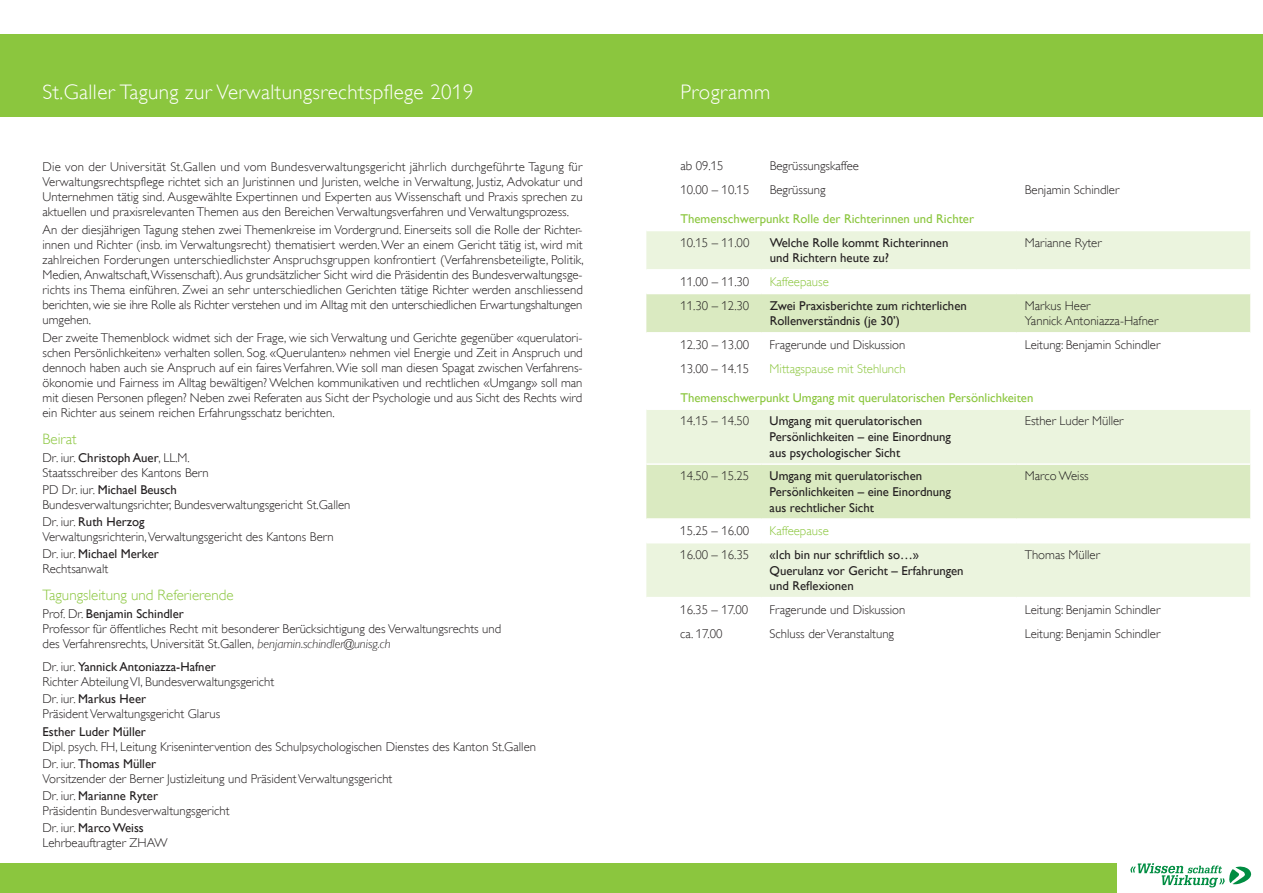
<style>
.page{position:relative;width:1263px;height:893px;background:#fff}
.page>*{position:absolute;margin:0;border:0;box-sizing:border-box;transform-origin:0 0}
.t1{font:300 21px "Gill Alt One";letter-spacing:.02em;color:#fff}
.t2{font:300 15px "Gill Alt One";color:#8bc63e}
.t3{font:300 12.75px/15px "Gill Alt One";color:#231f20}
.t4{font:12.75px/15.6px "Gill Alt One";color:#231f20}
.t5{font:12.75px "Gill Alt One";color:#8bc63e}
.t6{font:300 12.75px "Gill Alt One";color:#8bc63e}
.s1{font-weight:400}
.s2{font-style:italic}
</style>
<div class="page">
<div style="left:0;top:863px;width:1116px;height:30px;background:#8bc63e"></div>
<div style="left:0;top:34px;width:1263px;height:83px;background:#8bc63e"></div>
<svg style="left:1130px;top:863px;width:121px;height:24px"></svg>
<svg style="left:646px;top:231px;width:604px;height:232px"></svg>
<div style="left:646px;top:294px;width:604px;height:38px;background:#daeac1"></div>
<div style="left:646px;top:465px;width:604px;height:53px;background:#daeac1"></div>
<div style="left:646px;top:543px;width:604px;height:54px;background:#ebf4de"></div>
<hr style="left:646px;top:269px;width:115px;height:2px;background:#fff">
<hr style="left:761px;top:269px;width:255px;height:2px;background:#fff">
<hr style="left:1016px;top:269px;width:234px;height:2px;background:#fff">
<hr style="left:646px;top:293px;width:115px;height:1px;background:#fff">
<hr style="left:761px;top:293px;width:255px;height:1px;background:#fff">
<hr style="left:1016px;top:293px;width:234px;height:1px;background:#fff">
<hr style="left:646px;top:332px;width:115px;height:2px;background:#fff">
<hr style="left:761px;top:332px;width:255px;height:2px;background:#fff">
<hr style="left:1016px;top:332px;width:234px;height:2px;background:#fff">
<hr style="left:646px;top:356px;width:115px;height:1px;background:#fff">
<hr style="left:761px;top:356px;width:255px;height:1px;background:#fff">
<hr style="left:1016px;top:356px;width:234px;height:1px;background:#fff">
<hr style="left:646px;top:379px;width:115px;height:2px;background:#fff">
<hr style="left:761px;top:379px;width:255px;height:2px;background:#fff">
<hr style="left:1016px;top:379px;width:234px;height:2px;background:#fff">
<hr style="left:646px;top:408px;width:115px;height:2px;background:#fff">
<hr style="left:761px;top:408px;width:255px;height:2px;background:#fff">
<hr style="left:1016px;top:408px;width:234px;height:2px;background:#fff">
<h1 class="t1" style="left:43px;top:79px;width:433px">St.Galler Tagung zur Verwaltungsrechtspflege 2019</h1>
<p class="t3" style="left:43px;top:159px;width:542px;text-align:justify">Die von der Universität St.Gallen und vom Bundesverwaltungsgericht jährlich durchgeführte Tagung für Verwaltungsrechtspflege richtet sich an Juristinnen und Juristen, welche in Verwaltung, Justiz, Advokatur und Unternehmen tätig sind. Ausgewählte Expertinnen und Experten aus Wissenschaft und Praxis sprechen zu aktuellen und praxisrelevanten Themen aus den Bereichen Verwaltungsverfahren und Verwaltungsprozess.</p>
<p class="t3" style="left:43px;top:222px;width:543px">An der diesjährigen Tagung stehen zwei Themenkreise im Vordergrund. Einerseits soll die Rolle der Richter&shy;innen und Richter (insb. im Verwaltungsrecht) thematisiert werden. Wer an einem Gericht tätig ist, wird mit zahlreichen Forderungen unterschiedlichster Anspruchsgruppen konfrontiert (Verfahrensbeteiligte, Politik, Medien, Anwaltschaft, Wissenschaft). Aus grundsätzlicher Sicht wird die Präsidentin des Bundesverwaltungsge&shy;richts ins Thema einführen. Zwei an sehr unterschiedlichen Gerichten tätige Richter werden anschliessend berichten, wie sie ihre Rolle als Richter verstehen und im Alltag mit den unterschiedlichen Erwartungshaltungen umgehen.</p>
<p class="t3" style="left:43px;top:330px;width:542px;text-align:justify">Der zweite Themenblock widmet sich der Frage, wie sich Verwaltung und Gerichte gegenüber «querulatori&shy;schen Persönlichkeiten» verhalten sollen. Sog. «Querulanten» nehmen viel Energie und Zeit in Anspruch und dennoch haben auch sie Anspruch auf ein faires Verfahren. Wie soll man diesen Spagat zwischen Verfahrens&shy;ökonomie und Fairness im Alltag bewältigen? Welchen kommunikativen und rechtlichen «Umgang» soll man mit diesen Personen pflegen? Neben zwei Referaten aus Sicht der Psychologie und aus Sicht des Rechts wird ein Richter aus seinem reichen Erfahrungsschatz berichten.</p>
<p class="t2" style="left:43px;top:430px;width:36px">Beirat</p>
<p class="t3" style="left:43px;top:450px;width:168px">Dr. iur. <span class="s1">Christoph Auer</span>, LL.M.<br>Staatsschreiber des Kantons Bern</p>
<p class="t3" style="left:43px;top:482px;width:309px">PD Dr. iur. <span class="s1">Michael Beusch<br></span>Bundesverwaltungsrichter, Bundesverwaltungsgericht St.Gallen</p>
<p class="t3" style="left:43px;top:514px;width:293px">Dr. iur. <span class="s1">Ruth Herzog<br></span>Verwaltungsrichterin, Verwaltungsgericht des Kantons Bern</p>
<p class="t3" style="left:43px;top:546px;width:118px">Dr. iur. <span class="s1">Michael Merker<br></span>Rechtsanwalt</p>
<p class="t2" style="left:43px;top:586px;width:193px">Tagungsleitung und Referierende</p>
<p class="t3" style="left:43px;top:606px;width:460px">Prof. Dr. <span class="s1">Benjamin Schindler<br></span>Professor für öffentliches Recht mit besonderer Berücksichtigung des Verwaltungsrechts und des Verfahrensrechts, Universität St.Gallen, <span class="s2">benjamin.schindler@unisg.ch</span></p>
<p class="t3" style="left:43px;top:659px;width:233px">Dr. iur. <span class="s1">Yannick Antoniazza-Hafner<br></span>Richter Abteilung VI, Bundesverwaltungsgericht</p>
<p class="t3" style="left:43px;top:692px;width:179px">Dr. iur. <span class="s1">Markus Heer<br></span>Präsident Verwaltungsgericht Glarus</p>
<p class="t4" style="left:43px;top:723px;width:105px">Esther Luder Müller</p>
<p class="t3" style="left:43px;top:738px;width:495px;line-height:17.1px">Dipl. psych. FH, Leitung Krisenintervention des Schulpsychologischen Dienstes des Kanton St.Gallen<br>Dr. iur. <span class="s1">Thomas Müller</span></p>
<p class="t3" style="left:43px;top:770px;width:351px;line-height:17.1px">Vorsitzender der Berner Justizleitung und Präsident Verwaltungsgericht<br>Dr. iur. <span class="s1">Marianne Ryter</span></p>
<p class="t3" style="left:43px;top:802px;width:189px;line-height:17.1px">Präsidentin Bundesverwaltungsgericht<br>Dr. iur. <span class="s1">Marco Weiss</span></p>
<p class="t3" style="left:43px;top:835px;width:127px">Lehrbeauftragter ZHAW</p>
<h1 class="t1" style="left:680px;top:79px;width:91px">Programm</h1>
<p class="t3" style="left:680px;top:159px;width:45px">ab 09.15</p>
<p class="t3" style="left:770px;top:159px;width:91px">Begrüssungskaffee</p>
<p class="t3" style="left:680px;top:182px;width:70px">10.00 – 10.15</p>
<p class="t3" style="left:770px;top:182px;width:57px">Begrüssung</p>
<p class="t3" style="left:1025px;top:182px;width:96px">Benjamin Schindler</p>
<p class="t5" style="left:680px;top:211px;width:295px">Themenschwerpunkt Rolle der Richterinnen und Richter</p>
<p class="t3" style="left:680px;top:235px;width:70px">10.15 – 11.00</p>
<p class="t4" style="left:770px;top:235px;width:180px">Welche Rolle kommt Richterinnen und Richtern heute zu?</p>
<p class="t3" style="left:1025px;top:235px;width:78px">Marianne Ryter</p>
<p class="t3" style="left:680px;top:274px;width:70px">11.00 – 11.30</p>
<p class="t6" style="left:770px;top:274px;width:61px">Kaffeepause</p>
<p class="t3" style="left:680px;top:298px;width:70px">11.30 – 12.30</p>
<p class="t4" style="left:770px;top:298px;width:199px">Zwei Praxisberichte zum richterlichen<br>Rollenverständnis (je 30’)</p>
<p class="t3" style="left:1025px;top:298px;width:135px;line-height:15.6px">Markus Heer<br>Yannick Antoniazza-Hafner</p>
<p class="t3" style="left:680px;top:337px;width:70px">12.30 – 13.00</p>
<p class="t3" style="left:770px;top:337px;width:137px">Fragerunde und Diskussion</p>
<p class="t3" style="left:1025px;top:337px;width:137px">Leitung: Benjamin Schindler</p>
<p class="t3" style="left:680px;top:361px;width:70px">13.00 – 14.15</p>
<p class="t6" style="left:770px;top:361px;width:138px">Mittagspause mit Stehlunch</p>
<p class="t5" style="left:680px;top:390px;width:355px">Themenschwerpunkt Umgang mit querulatorischen Persönlichkeiten</p>
<p class="t3" style="left:680px;top:414px;width:70px">14.15 – 14.50</p>
<p class="t4" style="left:770px;top:413px;width:183px">Umgang mit querulatorischen<br>Persönlichkeiten – eine Einordnung aus psychologischer Sicht</p>
<p class="t3" style="left:1025px;top:414px;width:100px">Esther Luder Müller</p>
<p class="t3" style="left:680px;top:469px;width:70px">14.50 – 15.25</p>
<p class="t4" style="left:770px;top:468px;width:183px">Umgang mit querulatorischen<br>Persönlichkeiten – eine Einordnung aus rechtlicher Sicht</p>
<p class="t3" style="left:1025px;top:469px;width:65px">Marco Weiss</p>
<p class="t3" style="left:680px;top:523px;width:70px">15.25 – 16.00</p>
<p class="t6" style="left:770px;top:524px;width:61px">Kaffeepause</p>
<p class="t3" style="left:680px;top:547px;width:70px">16.00 – 16.35</p>
<p class="t4" style="left:770px;top:547px;width:196px">«Ich bin nur schriftlich so…»<br>Querulanz vor Gericht – Erfahrungen und Reflexionen</p>
<p class="t3" style="left:1025px;top:547px;width:77px">Thomas Müller</p>
<p class="t3" style="left:680px;top:602px;width:70px">16.35 – 17.00</p>
<p class="t3" style="left:770px;top:602px;width:137px">Fragerunde und Diskussion</p>
<p class="t3" style="left:1025px;top:602px;width:137px">Leitung: Benjamin Schindler</p>
<p class="t3" style="left:680px;top:626px;width:44px">ca. 17.00</p>
<p class="t3" style="left:770px;top:626px;width:126px">Schluss der Veranstaltung</p>
<p class="t3" style="left:1025px;top:626px;width:137px">Leitung: Benjamin Schindler</p>
</div>
